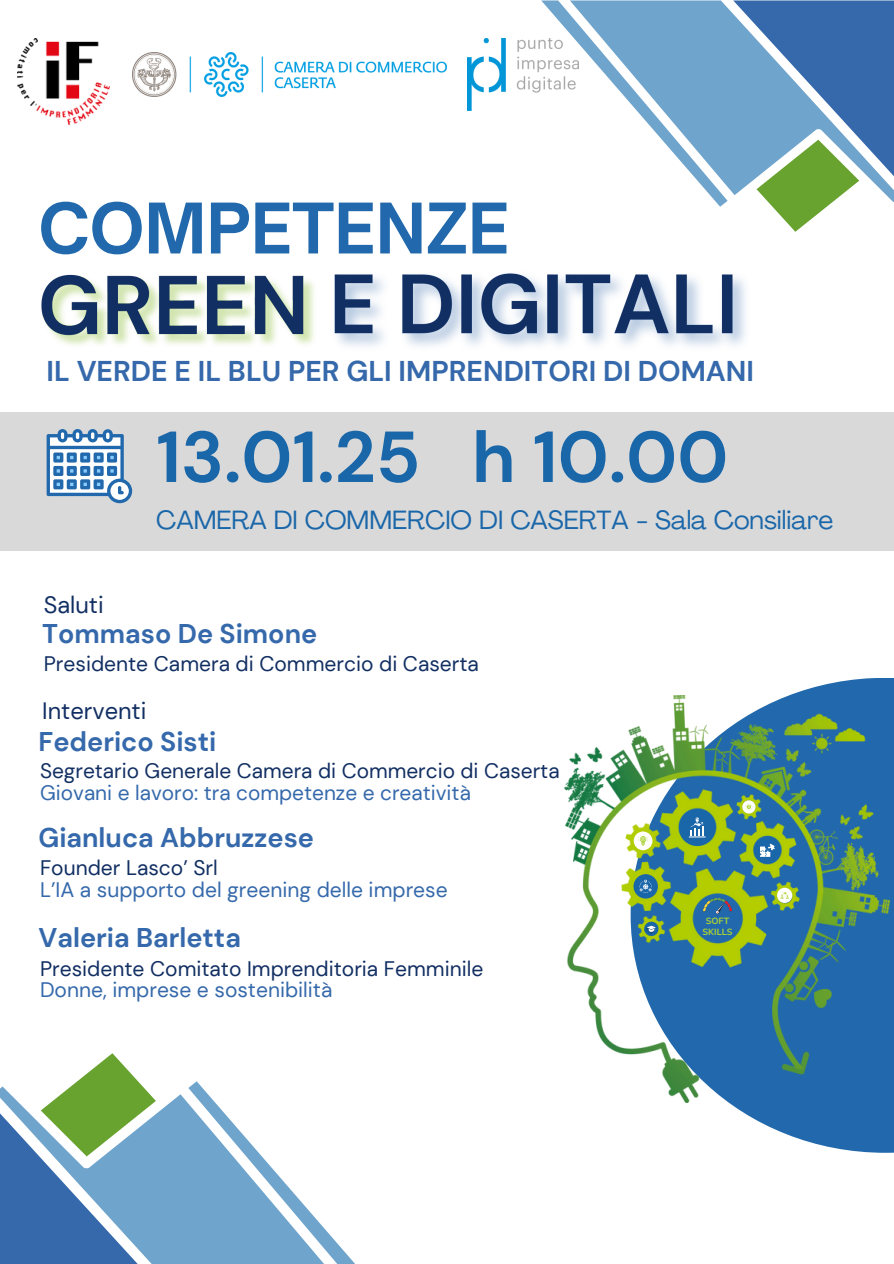
<style>
.page{position:relative;width:894px;height:1264px;background:#fff}
.page>*{position:absolute;margin:0;border:0;box-sizing:border-box;transform-origin:0 0}
.t1{font:700 72px "DM Sans";color:#1966a9}
.t2{font:700 66.6px "Open Sauce One";color:#2169ac}
.t3{font:700 28.5px "DM Sans";color:#3569ab}
.t4{font:700 27px "DM Sans";color:#3569ab}
.t5{font:25.95px "Agrandir";color:#1966a9}
.t6{font:23.55px "DM Sans";color:#122f63}
.t7{font:21px "DM Sans";color:#122f63}
.t8{font:21px "DM Sans";color:#3569ab}
.t9{font:20.85px "DM Sans";color:#122f63}
.t10{font:20.85px "DM Sans";color:#3569ab}
.t11{font:700 9px "Nunito";color:#acd233}
</style>
<div class="page">
<svg style="left:541px;top:0;width:192px;height:207px"></svg>
<svg style="left:733px;top:0;width:160px;height:232px"></svg>
<svg style="left:182px;top:1081px;width:172px;height:182px"></svg>
<svg style="left:0;top:1053px;width:182px;height:210px"></svg>
<svg style="left:684px;top:678px;width:209px;height:474px;fill:#2169ac"></svg>
<img style="left:564px;top:695px;width:325px;height:407px">
<img style="left:467px;top:39px;width:111px;height:72px">
<img style="left:17px;top:39px;width:93px;height:85px">
<img style="left:132px;top:52px;width:314px;height:44px">
<div style="left:0;top:412px;width:893px;height:139px;background:#d9d9d9"></div>
<svg style="left:47px;top:429px;width:85px;height:74px"></svg>
<img style="left:703px;top:898px;width:28px;height:15px">
<div style="left:678px;top:809px;width:36px;height:36px;background:#1966a9;border-radius:50%"></div>
<svg style="left:689px;top:817px;width:16px;height:20px"></svg>
<svg style="left:633px;top:831px;width:19px;height:19px"></svg>
<svg style="left:637px;top:836px;width:11px;height:10px"></svg>
<div style="left:753px;top:836px;width:27px;height:27px;background:#1966a9;border-radius:50%"></div>
<svg style="left:760px;top:843px;width:14px;height:13px"></svg>
<div style="left:633px;top:874px;width:24px;height:24px;background:#1966a9;border-radius:50%"></div>
<svg style="left:639px;top:879px;width:12px;height:13px"></svg>
<svg style="left:776px;top:887px;width:16px;height:16px"></svg>
<svg style="left:780px;top:892px;width:8px;height:6px"></svg>
<svg style="left:644px;top:921px;width:14px;height:14px"></svg>
<svg style="left:742px;top:800px;width:13px;height:13px"></svg>
<svg style="left:745px;top:803px;width:7px;height:8px"></svg>
<img style="left:41px;top:274px;width:273px;height:72px">
<img style="left:334px;top:273px;width:412px;height:74px">
<p class="t2" style="left:39px;top:187px;width:472px">COMPETENZE</p>
<p class="t3" style="left:47px;top:353px;width:708px">IL VERDE E IL BLU PER GLI IMPRENDITORI DI DOMANI</p>
<h4 class="t1" style="left:156px;top:410px;width:573px">13.01.25 h 10.00</h4>
<h2 class="t5" style="left:156px;top:509px;width:678px">CAMERA DI COMMERCIO DI CASERTA - Sala Consiliare</h2>
<p class="t6" style="left:44px;top:589px;width:61px">Saluti</p>
<p class="t4" style="left:42px;top:616px;width:276px">Tommaso De Simone</p>
<p class="t7" style="left:44px;top:650px;width:436px">Presidente Camera di Commercio di Caserta</p>
<h3 class="t6" style="left:42px;top:696px;width:106px">Interventi</h3>
<p class="t4" style="left:39px;top:724px;width:179px">Federico Sisti</p>
<p class="t9" style="left:40px;top:757px;width:521px">Segretario Generale Camera di Commercio di Caserta</p>
<h5 class="t10" style="left:40px;top:779px;width:432px">Giovani e lavoro: tra competenze e creatività</h5>
<p class="t4" style="left:39px;top:820px;width:277px">Gianluca Abbruzzese</p>
<p class="t7" style="left:40px;top:854px;width:179px">Founder Lasco’ Srl</p>
<h5 class="t8" style="left:40px;top:876px;width:409px">L’IA a supporto del greening delle imprese</h5>
<h6 class="t4" style="left:39px;top:920px;width:204px">Valeria Barletta</h6>
<p class="t7" style="left:40px;top:954px;width:444px">Presidente Comitato Imprenditoria Femminile</p>
<h5 class="t8" style="left:40px;top:976px;width:294px">Donne, imprese e sostenibilità</h5>
<p class="t11" style="left:705px;top:915px;width:25px">SOFT</p>
<p class="t11" style="left:702px;top:925px;width:31px">SKILLS</p>
</div>
